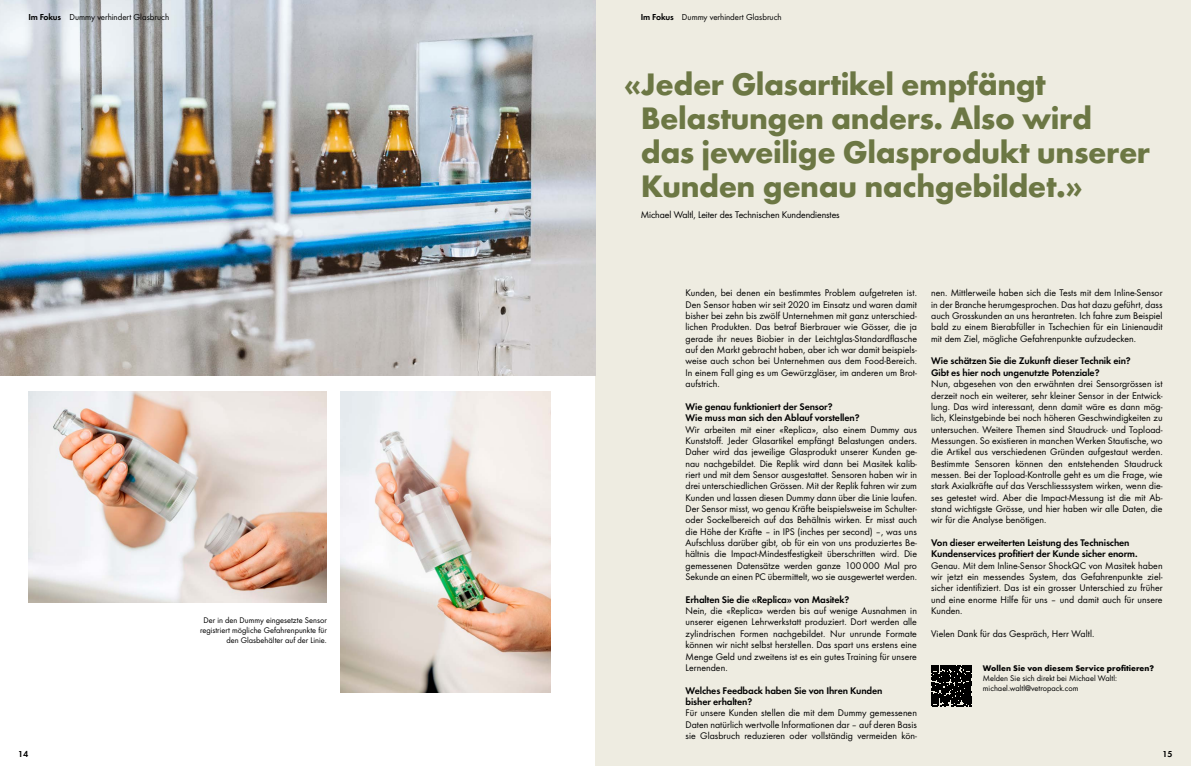
<style>
.page{position:relative;width:1191px;height:766px;background:#fff}
.page>*{position:absolute;margin:0;border:0;box-sizing:border-box;transform-origin:0 0}
.t1{font:700 32.2px/34px "Futura";letter-spacing:-.015em;color:#6c7744}
.t2{font:10px/11.3px "Futura Boo";letter-spacing:.005em;color:#000;text-align:justify}
.t3{font:10px/11.3px "Futura Dem";letter-spacing:-.015em;color:#000}
.t4{font:9px "Futura Boo";color:#000}
.t5{font:9px "Futura Dem";letter-spacing:-.02em;color:#000}
.t6{font:8.5px/10px "Futura Boo";color:#000}
.t7{font:700 8.5px "Futura";color:#000}
</style>
<div class="page">
<div style="left:595px;top:0;width:596px;height:765px;background:#eeece1"></div>
<img style="left:0;top:0;width:595px;height:375px">
<img style="left:341px;top:391px;width:209px;height:301px">
<img style="left:28px;top:391px;width:299px;height:211px">
<svg style="left:931px;top:665px;width:41px;height:41px;background:#1f1e1d"></svg>
<p class="t5" style="left:28px;top:11px;width:34px">Im Fokus</p>
<p class="t5" style="left:641px;top:11px;width:34px">Im Fokus</p>
<p class="t4" style="left:69px;top:11px;width:101px">Dummy verhindert Glasbruch</p>
<p class="t4" style="left:682px;top:11px;width:101px">Dummy verhindert Glasbruch</p>
<p class="t5" style="left:18px;top:748px;width:12px">14</p>
<p class="t6" style="left:200px;top:615px;width:128px;text-align:right">Der in den Dummy eingesetzte Sensor registriert mögliche Gefahrenpunkte für den Glasbehälter auf der Linie.</p>
<h1 class="t1" style="left:641px;top:66px;width:511px;text-indent:-17px">«Jeder Glasartikel empfängt<br>Belastungen anders. Also wird das jeweilige Glasprodukt unserer<br>Kunden genau nachgebildet.»</h1>
<p class="t2" style="left:641px;top:209px;width:200px">Michael Waltl, Leiter des Technischen Kundendienstes</p>
<p class="t2" style="left:685px;top:287px;width:233px">Kunden, bei denen ein bestimmtes Problem aufgetreten ist.<br>Den Sensor haben wir seit 2020 im Einsatz und waren damit bisher bei zehn bis zwölf Unternehmen mit ganz unterschied&shy;lichen Produkten. Das betraf Bierbrauer wie Gösser, die ja gerade ihr neues Biobier in der Leichtglas-Standardflasche auf den Markt gebracht haben, aber ich war damit beispiels&shy;weise auch schon bei Unternehmen aus dem Food-Bereich.<br>In einem Fall ging es um Gewürzgläser, im anderen um Brot&shy;aufstrich.</p>
<p class="t3" style="left:685px;top:400px;width:175px">Wie genau funktioniert der Sensor?<br>Wie muss man sich den Ablauf vorstellen?</p>
<p class="t2" style="left:685px;top:423px;width:233px">Wir arbeiten mit einer «Replica», also einem Dummy aus Kunststoff. Jeder Glasartikel empfängt Belastungen anders.<br>Daher wird das jeweilige Glasprodukt unserer Kunden ge&shy;nau nachgebildet. Die Replik wird dann bei Masitek kalib&shy;riert und mit dem Sensor ausgestattet. Sensoren haben wir in drei unterschiedlichen Grössen. Mit der Replik fahren wir zum Kunden und lassen diesen Dummy dann über die Linie laufen.<br>Der Sensor misst, wo genau Kräfte beispielsweise im Schulter&shy;oder Sockelbereich auf das Behältnis wirken. Er misst auch die Höhe der Kräfte – in IPS (inches per second) –, was uns Aufschluss darüber gibt, ob für ein von uns produziertes Be&shy;hältnis die Impact-Mindestfestigkeit überschritten wird. Die gemessenen Datensätze werden ganze 100000 Mal pro Sekunde an einen PC übermittelt, wo sie ausgewertet werden.</p>
<p class="t3" style="left:685px;top:593px;width:165px">Erhalten Sie die «Replica» von Masitek?</p>
<p class="t2" style="left:685px;top:605px;width:233px">Nein, die «Replica» werden bis auf wenige Ausnahmen in unserer eigenen Lehrwerkstatt produziert. Dort werden alle zylindrischen Formen nachgebildet. Nur unrunde Formate können wir nicht selbst herstellen. Das spart uns erstens eine Menge Geld und zweitens ist es ein gutes Training für unsere Lernenden.</p>
<p class="t3" style="left:685px;top:684px;width:198px">Welches Feedback haben Sie von Ihren Kunden bisher erhalten?</p>
<p class="t2" style="left:685px;top:707px;width:233px">Für unsere Kunden stellen die mit dem Dummy gemessenen Daten natürlich wertvolle Informationen dar – auf deren Basis sie Glasbruch reduzieren oder vollständig vermeiden kön-</p>
<p class="t2" style="left:931px;top:287px;width:233px">nen. Mittlerweile haben sich die Tests mit dem Inline-Sensor in der Branche herumgesprochen. Das hat dazu geführt, dass auch Grosskunden an uns herantreten. Ich fahre zum Beispiel bald zu einem Bierabfüller in Tschechien für ein Linienaudit mit dem Ziel, mögliche Gefahrenpunkte aufzudecken.</p>
<p class="t3" style="left:931px;top:355px;width:201px">Wie schätzen Sie die Zukunft dieser Technik ein?<br>Gibt es hier noch ungenutzte Potenziale?</p>
<p class="t2" style="left:931px;top:378px;width:233px">Nun, abgesehen von den erwähnten drei Sensorgrössen ist derzeit noch ein weiterer, sehr kleiner Sensor in der Entwick&shy;lung. Das wird interessant, denn damit wäre es dann mög&shy;lich, Kleinstgebinde bei noch höheren Geschwindigkeiten zu untersuchen. Weitere Themen sind Staudruck- und Topload-Messungen. So existieren in manchen Werken Stautische, wo die Artikel aus verschiedenen Gründen aufgestaut werden.<br>Bestimmte Sensoren können den entstehenden Staudruck messen. Bei der Topload-Kontrolle geht es um die Frage, wie stark Axialkräfte auf das Verschliesssystem wirken, wenn die&shy;ses getestet wird. Aber die Impact-Messung ist die mit Ab&shy;stand wichtigste Grösse, und hier haben wir alle Daten, die wir für die Analyse benötigen.</p>
<p class="t3" style="left:931px;top:537px;width:208px">Von dieser erweiterten Leistung des Technischen<br>Kundenservices profitiert der Kunde sicher enorm.</p>
<p class="t2" style="left:931px;top:559px;width:233px">Genau. Mit dem Inline-Sensor ShockQC von Masitek haben wir jetzt ein messendes System, das Gefahrenpunkte ziel&shy;sicher identifiziert. Das ist ein grosser Unterschied zu früher und eine enorme Hilfe für uns – und damit auch für unsere Kunden.</p>
<p class="t2" style="left:931px;top:627px;width:165px">Vielen Dank für das Gespräch, Herr Waltl.</p>
<p class="t7" style="left:983px;top:662px;width:173px">Wollen Sie von diesem Service profitieren?</p>
<p class="t6" style="left:983px;top:673px;width:136px">Melden Sie sich direkt bei Michael Waltl: michael.waltl@vetropack.com</p>
<p class="t5" style="left:1162px;top:748px;width:12px">15</p>
</div>
